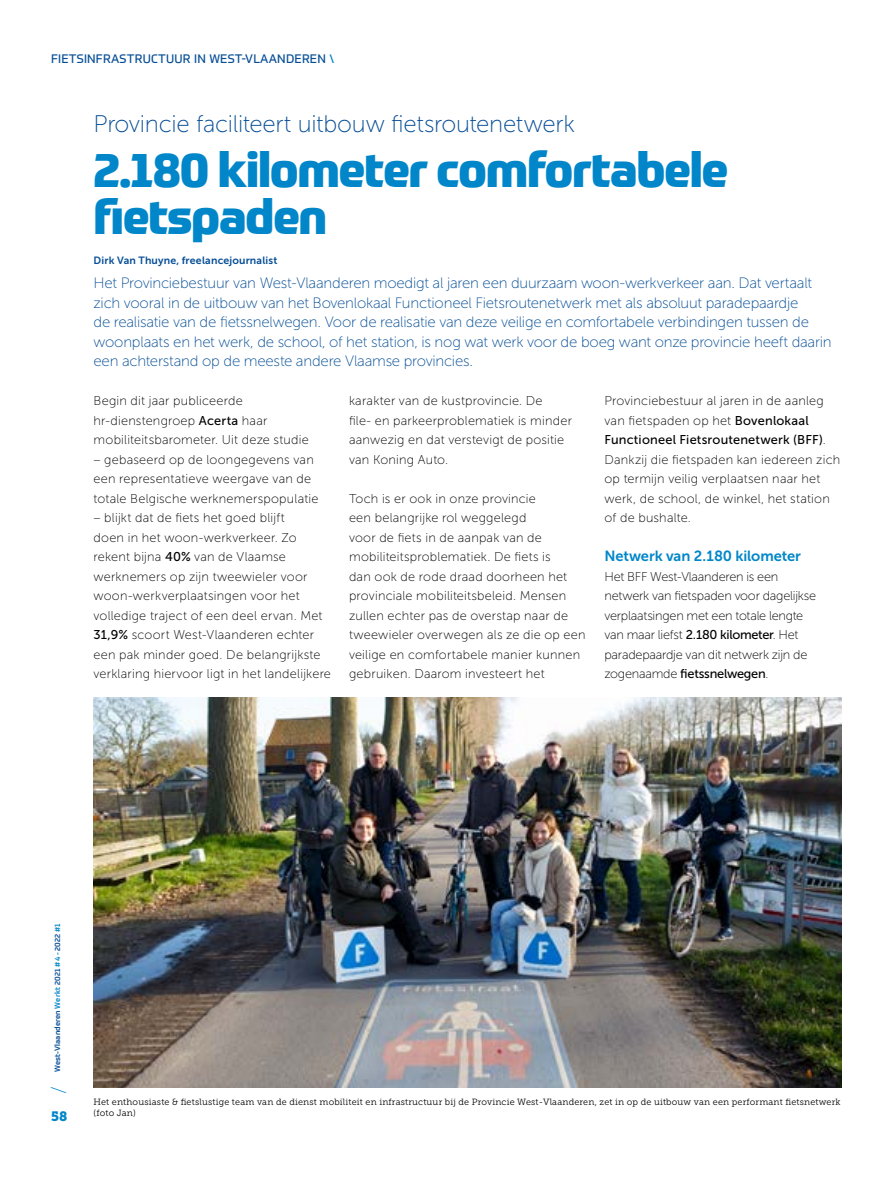
<style>
.page{position:relative;width:893px;height:1191px;background:#fff}
.page>*{position:absolute;margin:0;border:0;box-sizing:border-box;transform-origin:0 0}
.t1{font:800 48px/46.5px "Prometo";letter-spacing:-.03em;color:#0086c9}
.t2{font:24px "Museo Sans 100";letter-spacing:-.01em;color:#064e96}
.t3{font:100 21px "Prometo";color:#0086c9}
.t4{font:15px/19.5px "Museo Sans 100";letter-spacing:-.015em;color:#064e96}
.t5{font:14.7px "Museo Sans 700";letter-spacing:-.005em;color:#0086c9}
.t6{font:13.5px "Museo Slab 900";color:#0086c9}
.t7{font:12.75px/19.5px "Museo Sans 100";letter-spacing:.015em;color:#000}
.t8{font:12.75px/19.5px "Museo Sans 100";letter-spacing:-.02em;color:#000}
.t9{font:12.75px "Museo Sans 500";letter-spacing:.01em;color:#000}
.t10{font:12.75px "Museo Sans 500";letter-spacing:-.015em;color:#000}
.t11{font:12px "Prometo";letter-spacing:.02em;color:#064e96}
.t12{font:10.5px "Museo Sans 700";letter-spacing:.015em;color:#064e96}
.t13{font:9px/10.8px "Museo Slab 300";letter-spacing:.02em;color:#000}
.t14{font:500 7.5px "Prometo";letter-spacing:.025em;color:#064e96}
.s1{color:#0086c9}
.s2{font-family:"Museo Sans 500"}
.s3{font-family:"Museo Sans 100"}
</style>
<div class="page">
<img style="left:94px;top:698px;width:748px;height:389px">
<p class="t11" style="left:51px;top:52px;width:285px">FIETSINFRASTRUCTUUR IN WEST-VLAANDEREN <span class="s1">\</span></p>
<h2 class="t2" style="left:94px;top:111px;width:483px">Provincie faciliteert uitbouw fietsroutenetwerk</h2>
<h1 class="t1" style="left:94px;top:146px;width:637px">2.180 kilometer comfortabele fietspaden</h1>
<p class="t12" style="left:94px;top:255px;width:185px">Dirk Van Thuyne, freelancejournalist</p>
<p class="t4" style="left:94px;top:273px;width:740px">Het Provinciebestuur van West-Vlaanderen moedigt al jaren een duurzaam woon-werkverkeer aan. Dat vertaalt zich vooral in de uitbouw van het Bovenlokaal Functioneel Fietsroutenetwerk met als absoluut paradepaardje<br>de realisatie van de fietssnelwegen. Voor de realisatie van deze veilige en comfortabele verbindingen tussen de woonplaats en het werk, de school, of het station, is nog wat werk voor de boeg want onze provincie heeft daarin een achterstand op de meeste andere Vlaamse provincies.</p>
<p class="t7" style="left:94px;top:391px;width:217px">Begin dit jaar publiceerde hr-dienstengroep <span class="s2">Acerta</span> haar mobiliteitsbarometer. Uit deze studie</p>
<p class="t7" style="left:94px;top:450px;width:227px">– gebaseerd op de loongegevens van een representatieve weergave van de totale Belgische werknemerspopulatie</p>
<p class="t7" style="left:94px;top:508px;width:239px">– blijkt dat de fiets het goed blijft<br>doen in het woon-werkverkeer. Zo rekent bijna <span class="s2">40%</span> van de Vlaamse werknemers op zijn tweewieler voor woon-werkverplaatsingen voor het volledige traject of een deel ervan. Met <span class="s2">31,9%</span> scoort West-Vlaanderen echter een pak minder goed. De belangrijkste verklaring hiervoor ligt in het landelijkere</p>
<p class="t7" style="left:604px;top:391px;width:221px">Provinciebestuur al jaren in de aanleg van fietspaden op het <span class="s2">Bovenlokaal</span></p>
<p class="t9" style="left:604px;top:432px;width:223px">Functioneel Fietsroutenetwerk (BFF)<span class="s3">.</span></p>
<p class="t7" style="left:604px;top:449px;width:237px">Dankzij die fietspaden kan iedereen zich op termijn veilig verplaatsen naar het werk, de school, de winkel, het station of de bushalte.</p>
<p class="t5" style="left:604px;top:548px;width:198px">Netwerk van 2.180 kilometer</p>
<p class="t8" style="left:604px;top:567px;width:213px">Het BFF West-Vlaanderen is een netwerk van fietspaden voor dagelijkse verplaatsingen met een totale lengte van maar liefst <span class="s2">2.180 kilometer</span>. Het paradepaardje van dit netwerk zijn de</p>
<p class="t10" style="left:604px;top:667px;width:166px"><span class="s3">zogenaamde</span> fietssnelwegen<span class="s3">.</span></p>
<p class="t7" style="left:349px;top:391px;width:225px">karakter van de kustprovincie. De<br>file- en parkeerproblematiek is minder aanwezig en dat verstevigt de positie van Koning Auto.</p>
<p class="t7" style="left:349px;top:488px;width:238px">Toch is er ook in onze provincie<br>een belangrijke rol weggelegd<br>voor de fiets in de aanpak van de mobiliteitsproblematiek. De fiets is<br>dan ook de rode draad doorheen het provinciale mobiliteitsbeleid. Mensen zullen echter pas de overstap naar de tweewieler overwegen als ze die op een veilige en comfortabele manier kunnen gebruiken. Daarom investeert het</p>
<p class="t14" style="left:53px;top:1072px;width:150px;rotate:-90deg">West-Vlaanderen <span class="s1">Werkt</span> 2021 <span class="s1">#4 -</span> 2022 <span class="s1">#1</span></p>
<p class="t6" style="left:51px;top:1108px;width:18px">58</p>
<h3 class="t3" style="left:46px;top:1094px;width:9px;rotate:-90deg">/</h3>
<p class="t13" style="left:94px;top:1097px;width:748px">Het enthousiaste &amp; fietslustige team van de dienst mobiliteit en infrastructuur bij de Provincie West-Vlaanderen, zet in op de uitbouw van een performant fietsnetwerk (foto Jan)</p>
</div>
